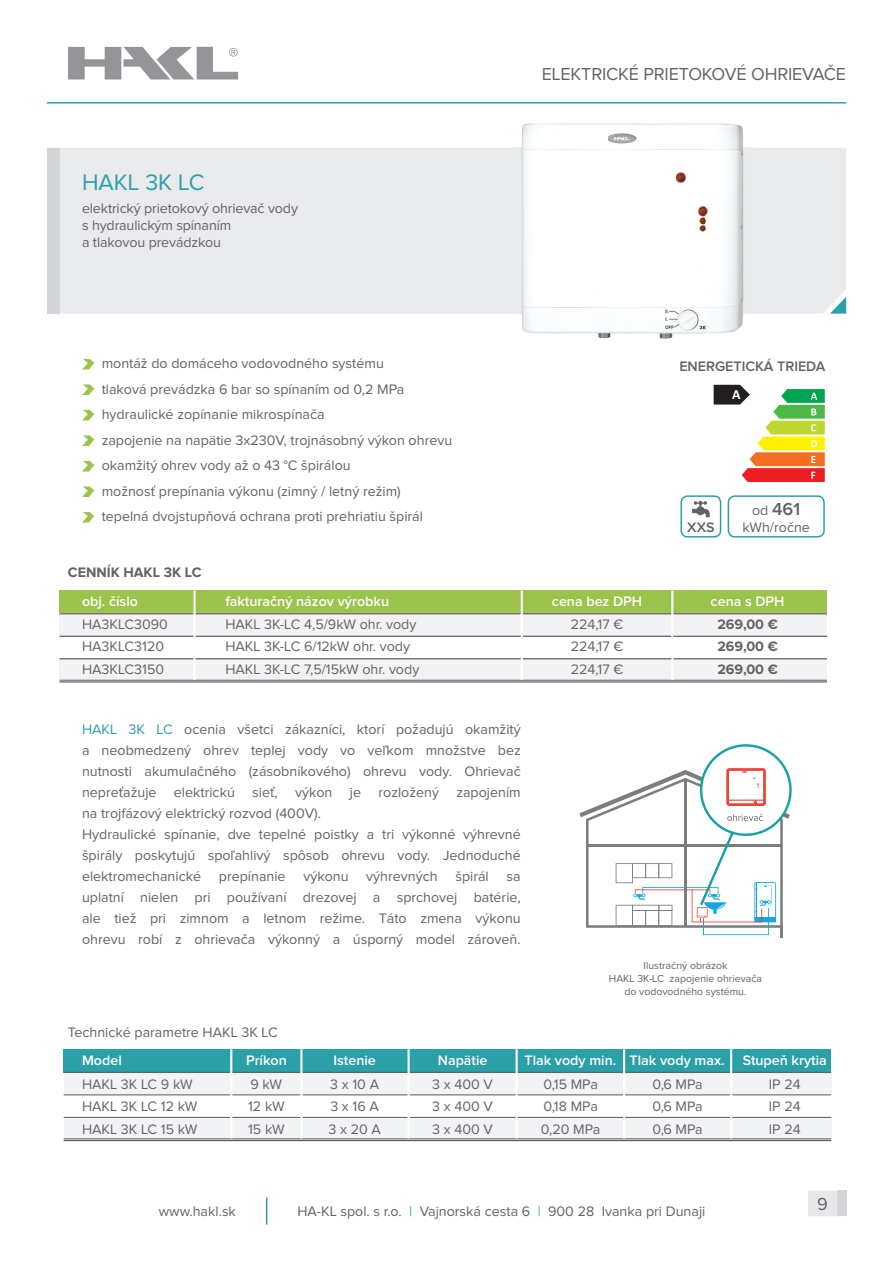
<style>
.page{position:relative;width:893px;height:1263px;background:#fff}
.page>*{position:absolute;margin:0;border:0;box-sizing:border-box;transform-origin:0 0}
.t1{font:23.25px "Proxima Nova";color:#2ba0a8}
.t2{font:18px "Proxima Nova";letter-spacing:-.01em;color:#636366}
.t3{font:600 18px "Proxima Nova";color:#636366}
.t4{font:14.25px/22.5px "Proxima Nova";color:#636366}
.t5{font:600 14.25px "Proxima Nova";color:#fff}
.t6{font:700 14.25px/22.5px "Proxima Nova";color:#636366;text-align:justify}
.t7{font:600 14.25px "Proxima Nova";color:#636366}
.t8{font:700 13.95px "Calibri";color:#fff}
.t9{font:10.5px/12.6px "Proxima Nova";color:#636366;text-align:center}
.s1{color:#2ba0a8}
.s2{font-weight:400;font-size:14.25px}
</style>
<div class="page">
<svg style="left:266px;top:1197px;width:1px;height:27px"></svg>
<svg style="left:808px;top:1191px;width:29px;height:25px"></svg>
<div style="left:837px;top:1191px;width:9px;height:25px;background:#d3d4d6"></div>
<div style="left:64px;top:1049px;width:767px;height:23px;background:#2ba0a8"></div>
<div style="left:64px;top:1073px;width:767px;height:21px;background:#f2f3f4"></div>
<div style="left:64px;top:1117px;width:767px;height:22px;background:#f2f3f4"></div>
<hr style="left:64px;top:1072px;width:767px;height:1px;background:#636366">
<hr style="left:64px;top:1094px;width:767px;height:1px;background:#636366">
<hr style="left:64px;top:1117px;width:767px;height:1px;background:#636366">
<hr style="left:64px;top:1140px;width:767px;height:1px;background:#636366">
<hr style="left:64px;top:1138px;width:767px;height:1px;background:#636366">
<hr style="left:230px;top:1049px;width:2px;height:89px;background:#fff">
<hr style="left:300px;top:1049px;width:2px;height:89px;background:#fff">
<hr style="left:408px;top:1049px;width:2px;height:89px;background:#fff">
<hr style="left:516px;top:1049px;width:2px;height:89px;background:#fff">
<hr style="left:623px;top:1049px;width:2px;height:89px;background:#fff">
<hr style="left:730px;top:1049px;width:2px;height:89px;background:#fff">
<div style="left:60px;top:148px;width:786px;height:166px;background:#e9eaeb"></div>
<svg style="left:68px;top:47px;width:170px;height:33px"></svg>
<hr style="left:47px;top:102px;width:799px;height:2px;background:#2ba0a8">
<div style="left:47px;top:148px;width:13px;height:166px;background:#d4d5d7"></div>
<svg style="left:82px;top:359px;width:12px;height:10px"></svg>
<svg style="left:82px;top:384px;width:12px;height:11px"></svg>
<svg style="left:82px;top:410px;width:12px;height:10px"></svg>
<svg style="left:82px;top:435px;width:12px;height:11px"></svg>
<svg style="left:82px;top:461px;width:12px;height:10px"></svg>
<svg style="left:82px;top:486px;width:12px;height:11px"></svg>
<svg style="left:82px;top:512px;width:12px;height:10px"></svg>
<div style="left:60px;top:591px;width:767px;height:23px;background:#9cc34c"></div>
<svg style="left:60px;top:614px;width:767px;height:22px"></svg>
<div style="left:60px;top:659px;width:767px;height:22px;background:#f2f3f4"></div>
<hr style="left:60px;top:613px;width:767px;height:1px;background:#636366">
<hr style="left:60px;top:636px;width:767px;height:1px;background:#636366">
<hr style="left:60px;top:658px;width:767px;height:1px;background:#636366">
<hr style="left:60px;top:681px;width:767px;height:1px;background:#636366">
<hr style="left:60px;top:680px;width:767px;height:1px;background:#636366">
<hr style="left:521px;top:591px;width:2px;height:89px;background:#fff">
<hr style="left:193px;top:591px;width:3px;height:89px;background:#fff">
<hr style="left:671px;top:591px;width:2px;height:89px;background:#fff">
<svg style="left:830px;top:297px;width:16px;height:17px"></svg>
<img style="left:513px;top:123px;width:239px;height:216px">
<svg style="left:579px;top:744px;width:213px;height:194px"></svg>
<svg style="left:714px;top:385px;width:111px;height:97px"></svg>
<div style="left:680px;top:495px;width:41px;height:42px;border:2px solid #2ba0a8;border-radius:6px"></div>
<div style="left:728px;top:495px;width:97px;height:42px;border:2px solid #2ba0a8;border-radius:6px"></div>
<svg style="left:692px;top:501px;width:18px;height:16px"></svg>
<h1 class="t1" style="left:82px;top:171px;width:124px">HAKL 3K LC</h1>
<p class="t4" style="left:82px;top:200px;width:217px;line-height:17.1px">elektrický prietokový ohrievač vody s hydraulickým spínaním<br>a tlakovou prevádzkou</p>
<p class="t2" style="left:542px;top:65px;width:306px">ELEKTRICKÉ PRIETOKOVÉ OHRIEVAČE</p>
<p class="t4" style="left:102px;top:352px;width:352px;line-height:25.5px">montáž do domáceho vodovodného systému<br>tlaková prevádzka 6 bar so spínaním od 0,2 MPa hydraulické zopínanie mikrospínača<br>zapojenie na napätie 3x230V, trojnásobný výkon ohrevu okamžitý ohrev vody až o 43 °C špirálou<br>možnosť prepínania výkonu (zimný / letný režim)<br>tepelná dvojstupňová ochrana proti prehriatiu špirál</p>
<p class="t6" style="left:68px;top:561px;width:135px">CENNÍK HAKL 3K LC</p>
<p class="t5" style="left:82px;top:595px;width:57px">obj. číslo</p>
<p class="t4" style="left:82px;top:613px;width:87px">HA3KLC3090<br>HA3KLC3120<br>HA3KLC3150</p>
<p class="t5" style="left:225px;top:595px;width:165px">fakturačný názov výrobku</p>
<p class="t4" style="left:225px;top:613px;width:195px">HAKL 3K-LC 4,5/9kW ohr. vody<br>HAKL 3K-LC 6/12kW ohr. vody<br>HAKL 3K-LC 7,5/15kW ohr. vody</p>
<p class="t4" style="left:82px;top:719px;width:440px;line-height:21px"><span class="s1">HAKL 3K LC</span> ocenia všetci zákazníci, ktorí požadujú okamžitý a neobmedzený ohrev teplej vody vo veľkom množstve bez nutnosti akumulačného (zásobníkového) ohrevu vody. Ohrievač nepreťažuje elektrickú sieť, výkon je rozložený zapojením na trojfázový elektrický rozvod (400V).<br>Hydraulické spínanie, dve tepelné poistky a tri výkonné výhrevné špirály poskytujú spoľahlivý spôsob ohrevu vody. Jednoduché elektromechanické prepínanie výkonu výhrevných špirál sa uplatní nielen pri používaní drezovej a sprchovej batérie, ale tiež pri zimnom a letnom režime. Táto zmena výkonu ohrevu robí z ohrievača výkonný a úsporný model zároveň.</p>
<p class="t4" style="left:68px;top:1022px;width:211px">Technické parametre HAKL 3K LC</p>
<p class="t7" style="left:679px;top:360px;width:148px">ENERGETICKÁ TRIEDA</p>
<p class="t5" style="left:552px;top:595px;width:92px">cena bez DPH</p>
<p class="t4" style="left:571px;top:613px;width:54px;text-align:justify">224,17 € 224,17 € 224,17 €</p>
<p class="t8" style="left:732px;top:385px;width:10px">A</p>
<p class="t7" style="left:687px;top:521px;width:29px">XXS</p>
<p class="t3" style="left:752px;top:501px;width:50px"><span class="s2">od</span> 461</p>
<p class="t4" style="left:742px;top:516px;width:69px">kWh/ročne</p>
<p class="t5" style="left:711px;top:595px;width:75px">cena s DPH</p>
<p class="t6" style="left:717px;top:613px;width:62px">269,00 € 269,00 € 269,00 €</p>
<p class="t9" style="left:609px;top:960px;width:155px">Ilustračný obrázok<br>HAKL 3K-LC zapojenie ohrievača do vodovodného systému.</p>
<p class="t5" style="left:82px;top:1053px;width:41px">Model</p>
<p class="t5" style="left:246px;top:1053px;width:42px">Príkon</p>
<p class="t4" style="left:82px;top:1073px;width:117px">HAKL 3K LC 9 kW<br>HAKL 3K LC 12 kW<br>HAKL 3K LC 15 kW</p>
<p class="t4" style="left:248px;top:1073px;width:38px">9 kW<br>12 kW<br>15 kW</p>
<p class="t5" style="left:333px;top:1053px;width:44px">Istenie</p>
<p class="t4" style="left:328px;top:1073px;width:54px">3 x 10 A<br>3 x 16 A<br>3 x 20 A</p>
<p class="t5" style="left:438px;top:1053px;width:51px">Napätie</p>
<p class="t4" style="left:432px;top:1073px;width:62px;text-align:justify">3 x 400 V 3 x 400 V 3 x 400 V</p>
<p class="t5" style="left:524px;top:1053px;width:93px">Tlak vody min.</p>
<p class="t4" style="left:541px;top:1073px;width:61px">0,15 MPa<br>0,18 MPa<br>0,20 MPa</p>
<p class="t5" style="left:630px;top:1053px;width:97px">Tlak vody max.</p>
<p class="t4" style="left:652px;top:1073px;width:52px;text-align:justify">0,6 MPa 0,6 MPa 0,6 MPa</p>
<p class="t5" style="left:743px;top:1053px;width:86px">Stupeň krytia</p>
<p class="t4" style="left:769px;top:1073px;width:33px;text-align:justify">IP 24<br>IP 24<br>IP 24</p>
<p class="t4" style="left:159px;top:1200px;width:79px">www.hakl.sk</p>
<p class="t4" style="left:297px;top:1200px;width:410px">HA-KL spol. s r.o. <span class="s1">|</span> Vajnorská cesta 6 <span class="s1">|</span> 900 28 Ivanka pri Dunaji</p>
<p class="t2" style="left:817px;top:1195px;width:12px">9</p>
</div>
